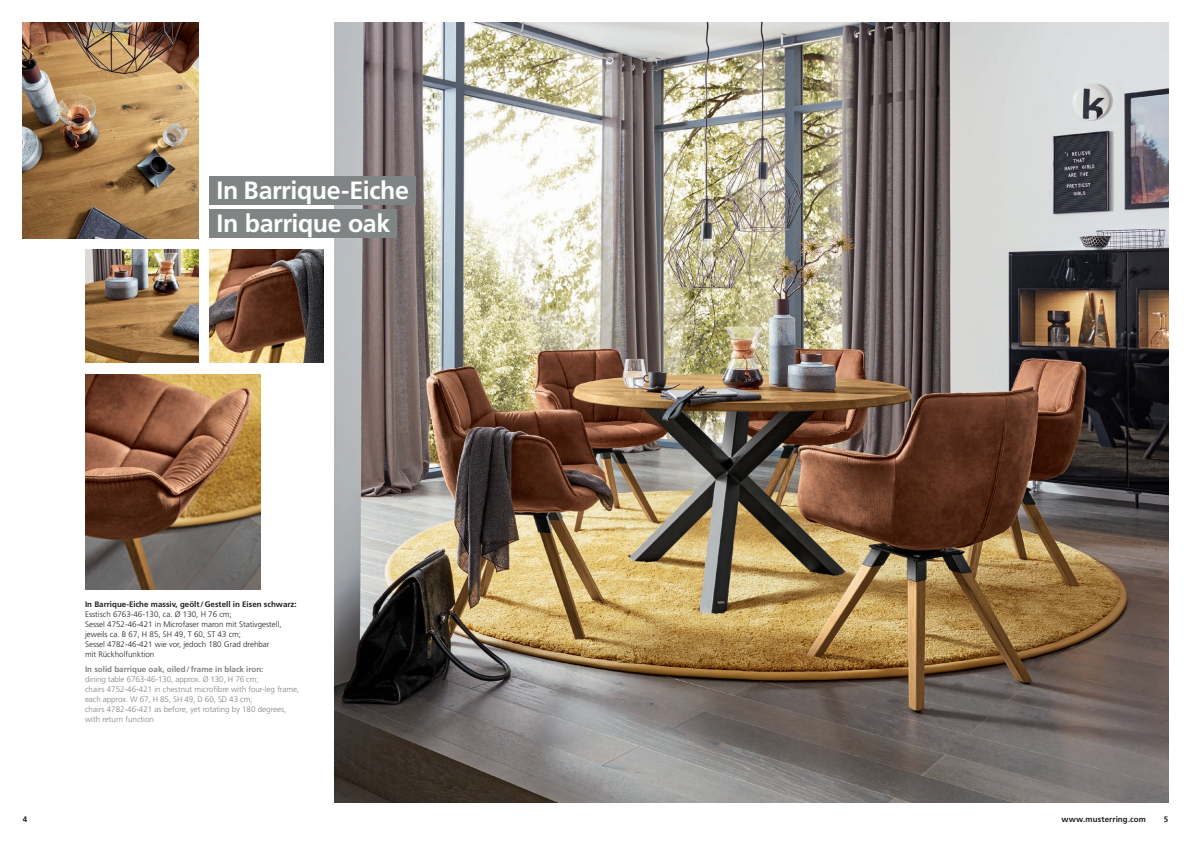
<style>
.page{position:relative;width:1191px;height:842px;background:#fff}
.page>*{position:absolute;margin:0;border:0;box-sizing:border-box;transform-origin:0 0}
.t1{font:700 25px/33.2px "Frutiger LT Std";letter-spacing:-.015em;color:#fff}
.t2{font:300 8px/10px "Frutiger LT Std";color:#808285}
.t3{font:300 8px/10px "Frutiger LT Std";color:#231f20}
.t4{font:700 8px "Frutiger LT Std";color:#231f20}
.t5{font:700 8px "Frutiger LT Std";color:#808285}
</style>
<div class="page">
<img style="left:85px;top:374px;width:176px;height:216px">
<img style="left:334px;top:23px;width:834px;height:779px">
<img style="left:23px;top:23px;width:175px;height:215px">
<img style="left:85px;top:249px;width:113px;height:114px">
<img style="left:210px;top:249px;width:113px;height:114px">
<div style="left:210px;top:177px;width:206px;height:28px;background:#7f8485"></div>
<div style="left:210px;top:210px;width:187px;height:28px;background:#7f8485"></div>
<h1 class="t1" style="left:217px;top:174px;width:194px">In Barrique-Eiche<br>In barrique oak</h1>
<p class="t4" style="left:85px;top:600px;width:213px">In Barrique-Eiche massiv, geölt/Gestell in Eisen schwarz:</p>
<p class="t3" style="left:85px;top:609px;width:198px">Esstisch 6763-46-130, ca. Ø 130, H 76 cm;<br>Sessel 4752-46-421 in Microfaser maron mit Stativgestell, jeweils ca. B 67, H 85, SH 49, T 60, ST 43 cm;<br>Sessel 4782-46-421 wie vor, jedoch 180 Grad drehbar mit Rückholfunktion</p>
<p class="t5" style="left:85px;top:665px;width:180px">In solid barrique oak, oiled/frame in black iron:</p>
<p class="t2" style="left:85px;top:674px;width:216px">dining table 6763-46-130, approx. Ø 130, H 76 cm;<br>chairs 4752-46-421 in chestnut microfibre with four-leg frame, each approx. W 67, H 85, SH 49, D 60, SD 43 cm;<br>chairs 4782-46-421 as before, yet rotating by 180 degrees, with return function</p>
<p class="t4" style="left:23px;top:815px;width:6px">4</p>
<p class="t4" style="left:1061px;top:815px;width:86px">www.musterring.com</p>
<p class="t4" style="left:1163px;top:815px;width:6px">5</p>
</div>
